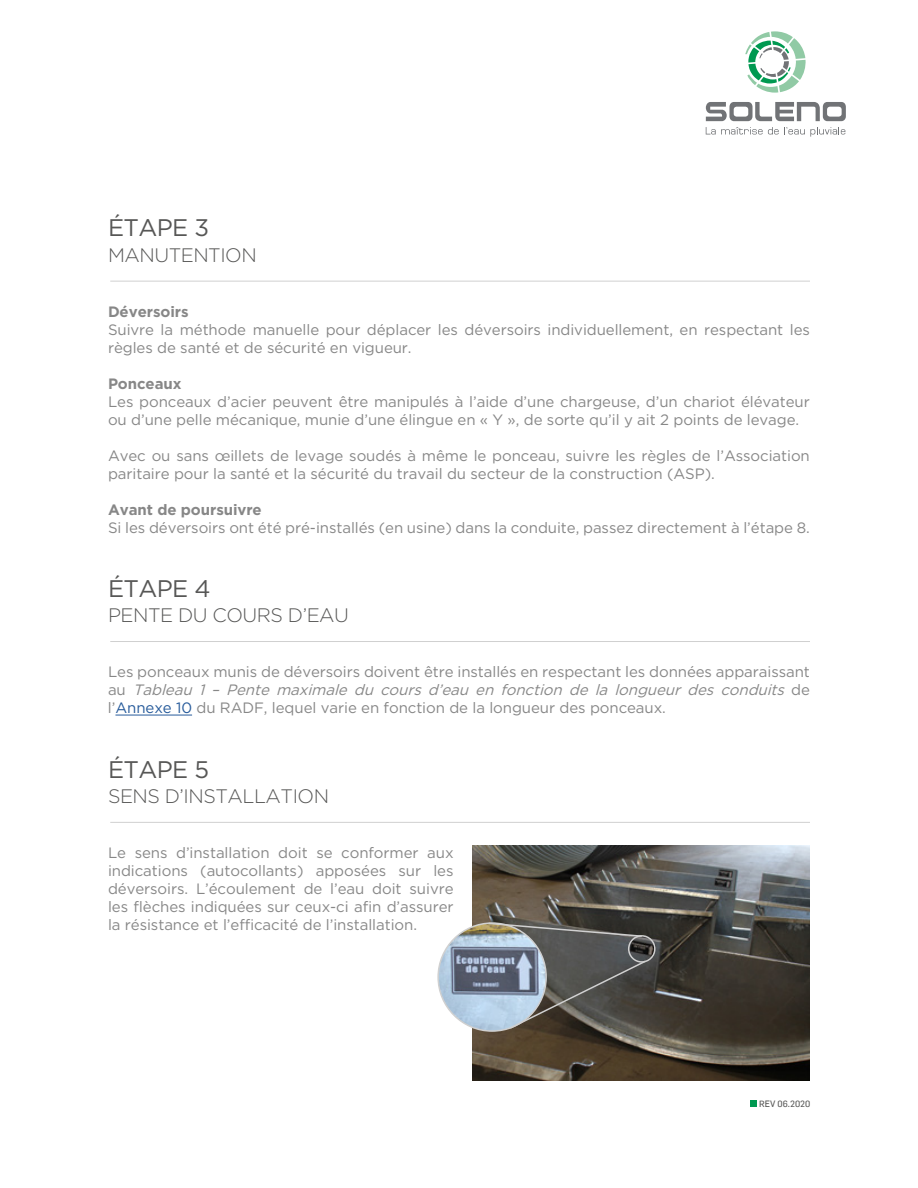
<style>
.page{position:relative;width:918px;height:1188px;background:#fff}
.page>*{position:absolute;margin:0;border:0;box-sizing:border-box;transform-origin:0 0}
.t1{font:24px "Gotham HTF";letter-spacing:-.025em;color:#575756}
.t2{font:300 19.5px "Gotham HTF";letter-spacing:-.025em;color:#575756}
.t3{font:15px/18px "Gotham HTF";letter-spacing:-.005em;color:#878787}
.t4{font:700 15px "Gotham HTF";letter-spacing:-.005em;color:#878787}
.t5{font:9px "Soleno texte";color:#575756}
.s1{font-style:italic}
.s2{color:#275b9b}
</style>
<div class="page">
<svg style="left:745px;top:31px;width:61px;height:62px"></svg>
<svg style="left:706px;top:102px;width:140px;height:19px"></svg>
<svg style="left:706px;top:127px;width:139px;height:10px"></svg>
<div style="left:750px;top:1101px;width:7px;height:6px;background:#009951"></div>
<hr style="left:110px;top:281px;width:700px;height:1px;background:#d0d0d0">
<hr style="left:115px;top:715px;width:77px;height:1px;background:#275b9b">
<hr style="left:110px;top:641px;width:700px;height:1px;background:#d0d0d0">
<hr style="left:110px;top:822px;width:700px;height:1px;background:#d0d0d0">
<img style="left:472px;top:846px;width:338px;height:234px">
<img style="left:438px;top:923px;width:108px;height:108px;border-radius:54px">
<div style="left:628px;top:935px;width:28px;height:28px;border:2px solid #d0d0d0;border-radius:50%"></div>
<svg style="left:508px;top:959px;width:140px;height:71px;background:#626464"></svg>
<svg style="left:487px;top:922px;width:156px;height:16px;background:#66655f"></svg>
<h1 class="t1" style="left:108px;top:215px;width:103px">ÉTAPE 3</h1>
<h2 class="t2" style="left:108px;top:244px;width:150px">MANUTENTION</h2>
<p class="t4" style="left:108px;top:303px;width:82px">Déversoirs</p>
<p class="t3" style="left:108px;top:320px;width:703px">Suivre la méthode manuelle pour déplacer les déversoirs individuellement, en respectant les règles de santé et de sécurité en vigueur.</p>
<p class="t4" style="left:108px;top:375px;width:75px">Ponceaux</p>
<p class="t3" style="left:108px;top:392px;width:703px">Les ponceaux d’acier peuvent être manipulés à l’aide d’une chargeuse, d’un chariot élévateur ou d’une pelle mécanique, munie d’une élingue en « Y », de sorte qu’il y ait 2 points de levage.</p>
<p class="t3" style="left:108px;top:446px;width:703px">Avec ou sans œillets de levage soudés à même le ponceau, suivre les règles de l’Association paritaire pour la santé et la sécurité du travail du secteur de la construction (ASP).</p>
<p class="t4" style="left:108px;top:501px;width:155px">Avant de poursuivre</p>
<p class="t3" style="left:108px;top:518px;width:703px">Si les déversoirs ont été pré-installés (en usine) dans la conduite, passez directement à l’étape 8.</p>
<h1 class="t1" style="left:108px;top:575px;width:104px">ÉTAPE 4</h1>
<h2 class="t2" style="left:108px;top:605px;width:242px">PENTE DU COURS D’EAU</h2>
<p class="t3" style="left:108px;top:662px;width:703px;text-align:justify">Les ponceaux munis de déversoirs doivent être installés en respectant les données apparaissant a u <span class="s1">Tableau 1 – Pente maximale du cours d’eau en fonction de la longueur des conduits</span> d e l’<span class="s2">Annexe 10</span> du RADF, lequel varie en fonction de la longueur des ponceaux.</p>
<h1 class="t1" style="left:108px;top:756px;width:102px">ÉTAPE 5</h1>
<h2 class="t2" style="left:108px;top:786px;width:223px">SENS D’INSTALLATION</h2>
<p class="t3" style="left:108px;top:843px;width:347px;text-align:justify">Le sens d’installation doit se conformer aux indications (autocollants) apposées sur les déversoirs. L’écoulement de l’eau doit suivre les flèches indiquées sur ceux-ci afin d’assurer la résistance et l’efficacité de l’installation.</p>
<p class="t5" style="left:759px;top:1098px;width:53px">REV 06.2020</p>
</div>
